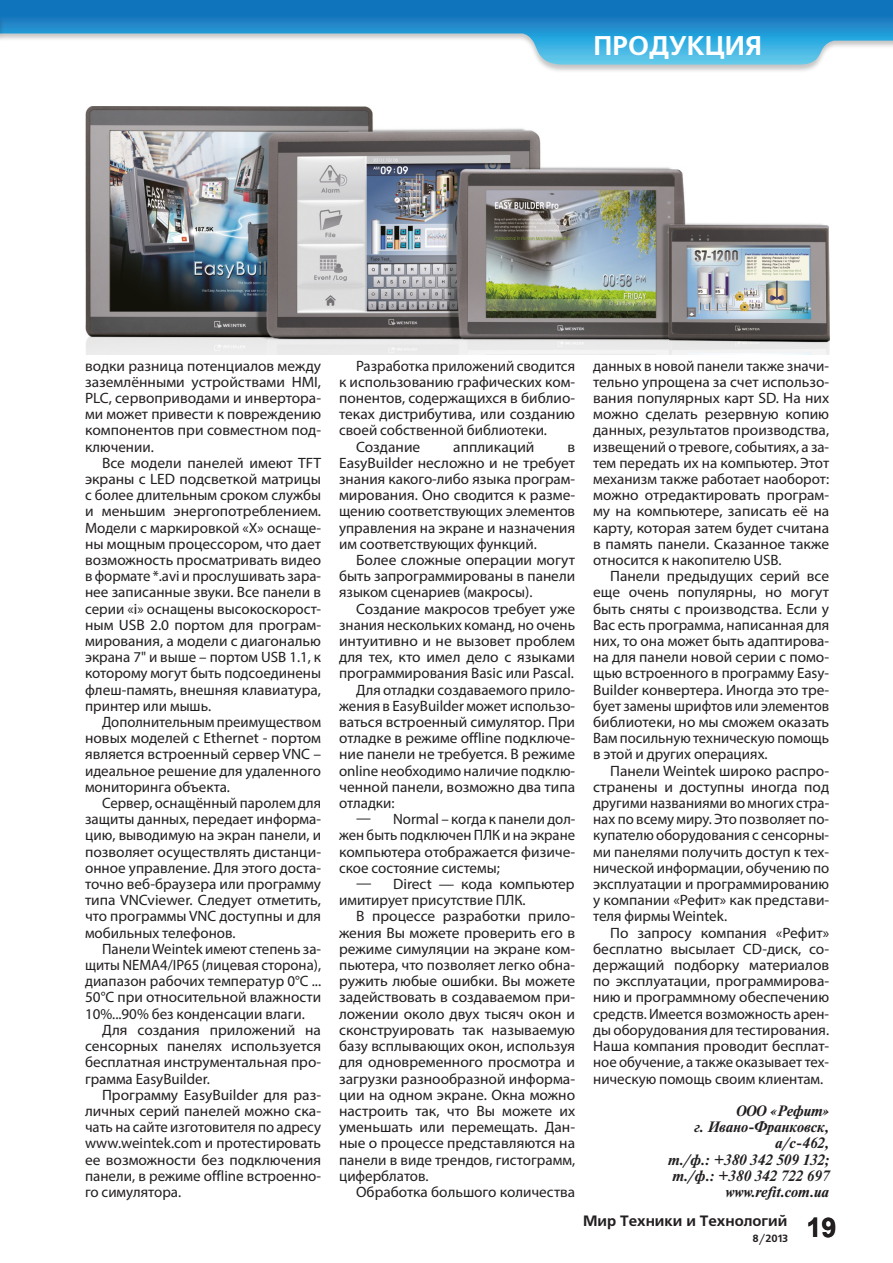
<style>
.page{position:relative;width:893px;height:1263px;background:#fff}
.page>*{position:absolute;margin:0;border:0;box-sizing:border-box;transform-origin:0 0}
.t1{font:700 27px "Free Set C";color:#fff}
.t2{font:700 27px "Arial";color:#231f20}
.Statiya_Hipernation{font:15px/16.2px "Myriad Pro";color:#231f20;text-align:justify}
.Avtor{font:italic 700 15px "Newton C";color:#231f20}
.t3{font:700 15px "Free Set C";color:#231f20}
.t4{font:700 10.5px "Free Set C";color:#231f20}
</style>
<div class="page">
<div style="left:0;top:16px;width:893px;height:57px;background:#231f20;opacity:.26"></div>
<hr style="left:0;top:16px;width:4px;height:57px;background:#fff">
<svg style="left:0;top:0;width:893px;height:65px"></svg>
<img style="left:85px;top:106px;width:744px;height:248px">
<h1 class="t1" style="left:593px;top:30px;width:170px">ПРОДУКЦИЯ</h1>
<p class="Statiya_Hipernation" style="left:85px;top:357px;width:238px">водки разница потенциалов между заземлёнными устройствами HMI, PLC, сервоприводами и инвертора&shy;ми может привести к повреждению компонентов при совместном под&shy;ключении.</p>
<p class="Statiya_Hipernation" style="left:85px;top:454px;width:238px;text-indent:17px">Все модели панелей имеют TFT экраны с LED подсветкой матрицы с более длительным сроком службы и меньшим энергопотреблением.<br>Модели с маркировкой «X» оснаще&shy;ны мощным процессором, что дает возможность просматривать видео в формате *.avi и прослушивать зара&shy;нее записанные звуки. Все панели в серии «i» оснащены высокоскорост&shy;ным USB 2.0 портом для програм&shy;мирования, а модели с диагональю экрана 7" и выше – портом USB 1.1, к которому могут быть подсоединены флеш-память, внешняя клавиатура, принтер или мышь.</p>
<p class="Statiya_Hipernation" style="left:85px;top:714px;width:238px;text-indent:17px">Дополнительным преимуществом новых моделей с Ethernet - портом является встроенный сервер VNC – идеальное решение для удаленного мониторинга объекта.</p>
<p class="Statiya_Hipernation" style="left:85px;top:795px;width:238px;text-indent:17px">Сервер, оснащённый паролем для защиты данных, передает информа&shy;цию, выводимую на экран панели, и позволяет осуществлять дистанци&shy;онное управление. Для этого доста&shy;точно веб-браузера или программу типа VNCviewer. Следует отметить, что программы VNC доступны и для мобильных телефонов.</p>
<p class="Statiya_Hipernation" style="left:85px;top:940px;width:238px;text-indent:17px">Панели Weintek имеют степень за&shy;щиты NEMA4/IP65 (лицевая сторона), диапазон рабочих температур 0°C ...<br>50°C при относительной влажности 10%...90% без конденсации влаги.</p>
<p class="Statiya_Hipernation" style="left:85px;top:1021px;width:238px;text-indent:17px">Для создания приложений на сенсорных панелях используется бесплатная инструментальная про&shy;грамма EasyBuilder.</p>
<p class="Statiya_Hipernation" style="left:85px;top:1086px;width:238px;text-indent:17px">Программу EasyBuilder для раз&shy;личных серий панелей можно ска&shy;чать на сайте изготовителя по адресу www.weintek.com и протестировать ее возможности без подключения панели, в режиме offline встроенно&shy;го симулятора.</p>
<p class="Statiya_Hipernation" style="left:339px;top:357px;width:238px;text-indent:17px">Разработка приложений сводится к использованию графических ком&shy;понентов, содержащихся в библио&shy;теках дистрибутива, или созданию своей собственной библиотеки.</p>
<p class="Statiya_Hipernation" style="left:356px;top:438px;width:66px">Создание</p>
<p class="Statiya_Hipernation" style="left:453px;top:438px;width:83px">аппликаций</p>
<p class="Statiya_Hipernation" style="left:339px;top:438px;width:238px;text-indent:228px">в EasyBuilder несложно и не требует знания какого-либо языка програм&shy;мирования. Оно сводится к разме&shy;щению соответствующих элементов управления на экране и назначения им соответствующих функций.</p>
<p class="Statiya_Hipernation" style="left:339px;top:552px;width:238px;text-indent:17px">Более сложные операции могут быть запрограммированы в панели языком сценариев (макросы).</p>
<p class="Statiya_Hipernation" style="left:339px;top:600px;width:238px;text-indent:17px">Создание макросов требует уже знания нескольких команд, но очень интуитивно и не вызовет проблем для тех, кто имел дело с языками программирования Basic или Pascal.</p>
<p class="Statiya_Hipernation" style="left:339px;top:681px;width:238px;text-indent:17px">Для отладки создаваемого прило&shy;жения в EasyBuilder может использо&shy;ваться встроенный симулятор. При отладке в режиме offline подключе&shy;ние панели не требуется. В режиме online необходимо наличие подклю&shy;ченной панели, возможно два типа отладки:</p>
<p class="Statiya_Hipernation" style="left:339px;top:811px;width:238px;text-indent:17px">— Normal – когда к панели дол&shy;жен быть подключен ПЛК и на экране компьютера отображается физиче&shy;ское состояние системы;</p>
<p class="Statiya_Hipernation" style="left:339px;top:876px;width:237px;text-indent:17px">— Direct — кода компьютер имитирует присутствие ПЛК.</p>
<p class="Statiya_Hipernation" style="left:339px;top:908px;width:238px;text-indent:17px">В процессе разработки прило&shy;жения Вы можете проверить его в режиме симуляции на экране ком&shy;пьютера, что позволяет легко обна&shy;ружить любые ошибки. Вы можете задействовать в создаваемом при&shy;ложении около двух тысяч окон и сконструировать так называемую базу всплывающих окон, используя для одновременного просмотра и загрузки разнообразной информа&shy;ции на одном экране. Окна можно настроить так, что Вы можете их уменьшать или перемещать. Дан&shy;ные о процессе представляются на панели в виде трендов, гистограмм, циферблатов.</p>
<p class="Statiya_Hipernation" style="left:356px;top:1183px;width:221px">Обработка большого количества</p>
<p class="Statiya_Hipernation" style="left:593px;top:357px;width:238px">данных в новой панели также значи&shy;тельно упрощена за счет использо&shy;вания популярных карт SD. На них можно сделать резервную копию данных, результатов производства, извещений о тревоге, событиях, а за&shy;тем передать их на компьютер. Этот механизм также работает наоборот: можно отредактировать програм&shy;му на компьютере, записать её на карту, которая затем будет считана в память панели. Сказанное также относится к накопителю USB.</p>
<p class="Statiya_Hipernation" style="left:593px;top:568px;width:238px;text-indent:17px">Панели предыдущих серий все еще очень популярны, но могут быть сняты с производства. Если у Вас есть программа, написанная для них, то она может быть адаптирова&shy;на для панели новой серии с помо&shy;щью встроенного в программу Easy-Builder конвертера. Иногда это тре&shy;бует замены шрифтов или элементов библиотеки, но мы сможем оказать Вам посильную техническую помощь в этой и других операциях.</p>
<p class="Statiya_Hipernation" style="left:593px;top:762px;width:238px;text-indent:17px">Панели Weintek широко распро&shy;странены и доступны иногда под другими названиями во многих стра&shy;нах по всему миру. Это позволяет по&shy;купателю оборудования с сенсорны&shy;ми панелями получить доступ к тех&shy;нической информации, обучению по эксплуатации и программированию у компании «Рефит» как представи&shy;теля фирмы Weintek.</p>
<p class="Statiya_Hipernation" style="left:593px;top:924px;width:238px;text-indent:17px">По запросу компания «Рефит» бесплатно высылает CD-диск, со&shy;держащий подборку материалов по эксплуатации, программирова&shy;нию и программному обеспечению средств. Имеется возможность арен&shy;ды оборудования для тестирования.<br>Наша компания проводит бесплат&shy;ное обучение, а также оказывает тех&shy;ническую помощь своим клиентам.</p>
<p class="Avtor" style="left:736px;top:1103px;width:94px">ООО «Рефит»</p>
<p class="Avtor" style="left:694px;top:1119px;width:137px">г. Ивано-Франковск,</p>
<p class="Avtor" style="left:775px;top:1135px;width:56px">а/с-462,</p>
<p class="Avtor" style="left:668px;top:1151px;width:162px">т./ф.: +380 342 509 132;</p>
<p class="Avtor" style="left:673px;top:1167px;width:158px">т./ф.: +380 342 722 697</p>
<p class="Avtor" style="left:725px;top:1184px;width:105px">www.refit.com.ua</p>
<p class="t4" style="left:753px;top:1232px;width:37px">8/2013</p>
<p class="t3" style="left:583px;top:1212px;width:206px">Мир Техники и Технологий</p>
<p class="t2" style="left:806px;top:1209px;width:32px">19</p>
</div>
